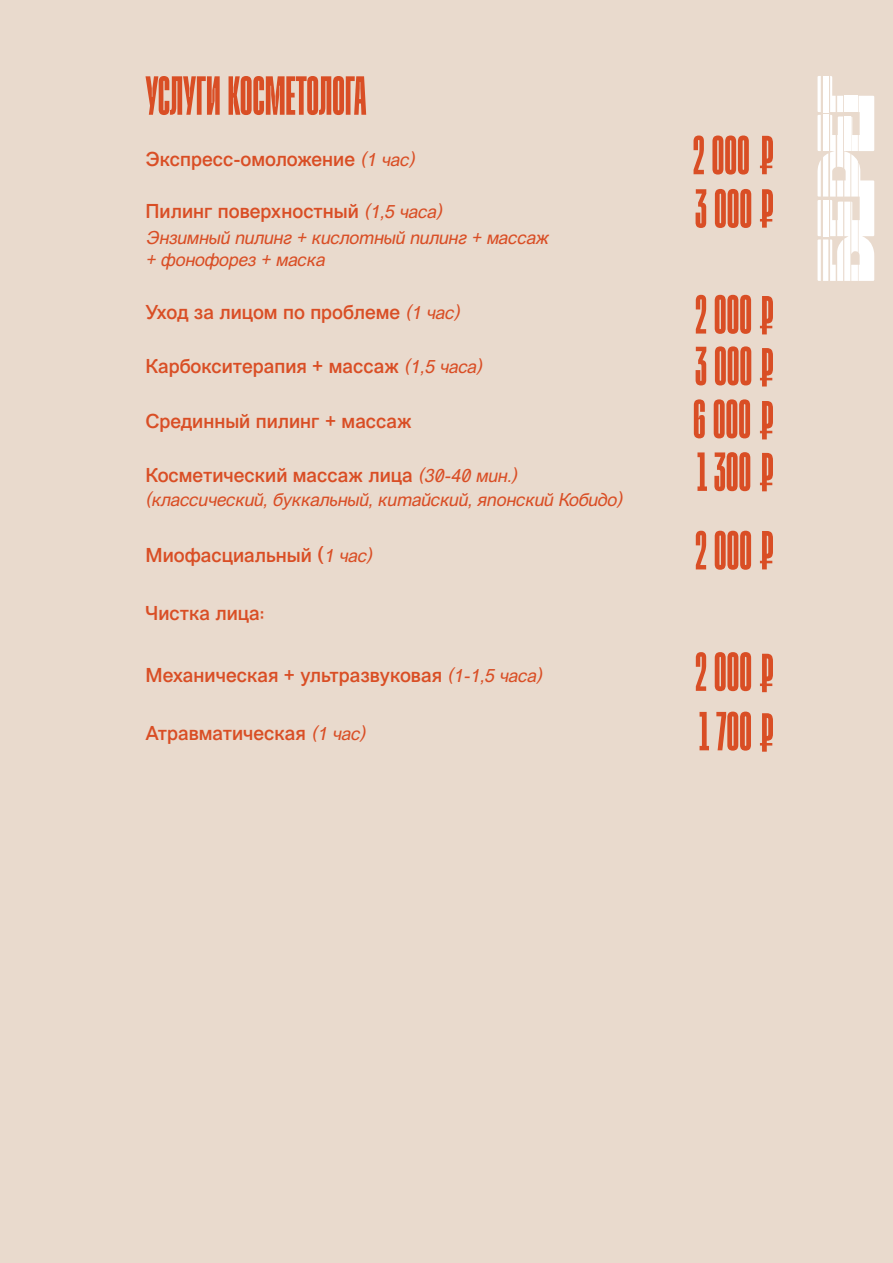
<style>
.page{position:relative;width:893px;height:1263px;background:#e9dacd}
.page>*{position:absolute;margin:0;border:0;box-sizing:border-box;transform-origin:0 0}
.t1{font:59.1px/53.4px "Flicker";color:#d94e25}
.t2{font:19.5px "Vremena Grotesk";color:#d94e25}
.t3{font:italic 18px/21.6px "Vremena Grotesk";color:#d94e25}
.s1{font-style:italic;font-size:18px}
</style>
<div class="page">
<svg style="left:817px;top:76px;width:57px;height:205px"></svg>
<svg style="left:760px;top:136px;width:13px;height:38px"></svg>
<svg style="left:760px;top:189px;width:13px;height:39px"></svg>
<svg style="left:760px;top:296px;width:13px;height:38px"></svg>
<svg style="left:760px;top:401px;width:13px;height:38px"></svg>
<svg style="left:760px;top:348px;width:13px;height:38px"></svg>
<svg style="left:760px;top:654px;width:13px;height:38px"></svg>
<svg style="left:760px;top:713px;width:13px;height:39px"></svg>
<svg style="left:760px;top:453px;width:13px;height:38px"></svg>
<svg style="left:760px;top:531px;width:13px;height:38px"></svg>
<h1 class="t1" style="left:145px;top:65px;width:222px">УСЛУГИ КОСМЕТОЛОГА</h1>
<p class="t2" style="left:145px;top:146px;width:270px">Экспресс-омоложение <span class="s1">(1 час)</span></p>
<p class="t2" style="left:145px;top:198px;width:298px">Пилинг поверхностный <span class="s1">(1,5 часа)</span></p>
<p class="t3" style="left:145px;top:227px;width:405px">Энзимный пилинг + кислотный пилинг + массаж + фонофорез + маска</p>
<p class="t2" style="left:145px;top:299px;width:315px">Уход за лицом по проблеме <span class="s1">(1 час)</span></p>
<p class="t2" style="left:145px;top:353px;width:338px">Карбокситерапия + массаж <span class="s1">(1,5 часа)</span></p>
<p class="t2" style="left:145px;top:408px;width:268px">Срединный пилинг + массаж</p>
<p class="t2" style="left:145px;top:462px;width:373px">Косметический массаж лица <span class="s1">(30-40 мин.)</span></p>
<p class="t3" style="left:145px;top:489px;width:478px">(классический, буккальный, китайский, японский Кобидо)</p>
<p class="t2" style="left:145px;top:542px;width:228px">Миофасциальный (<span class="s1">1 час)</span></p>
<p class="t2" style="left:145px;top:600px;width:121px">Чистка лица:</p>
<p class="t2" style="left:145px;top:662px;width:398px">Механическая + ультразвуковая <span class="s1">(1-1,5 часа)</span></p>
<p class="t2" style="left:145px;top:720px;width:221px">Атравматическая <span class="s1">(1 час)</span></p>
<h1 class="t1" style="left:693px;top:125px;width:61px">2 000<br>3 000</h1>
<h1 class="t1" style="left:693px;top:259px;width:61px;line-height:104.6px">2 000<br>6 000</h1>
<h1 class="t1" style="left:695px;top:429px;width:58px;line-height:78.6px">1 300<br>2 000</h1>
<h1 class="t1" style="left:695px;top:336px;width:58px">3 000</h1>
<h1 class="t1" style="left:695px;top:638px;width:58px;line-height:59.6px">2 000<br>1 700</h1>
</div>
